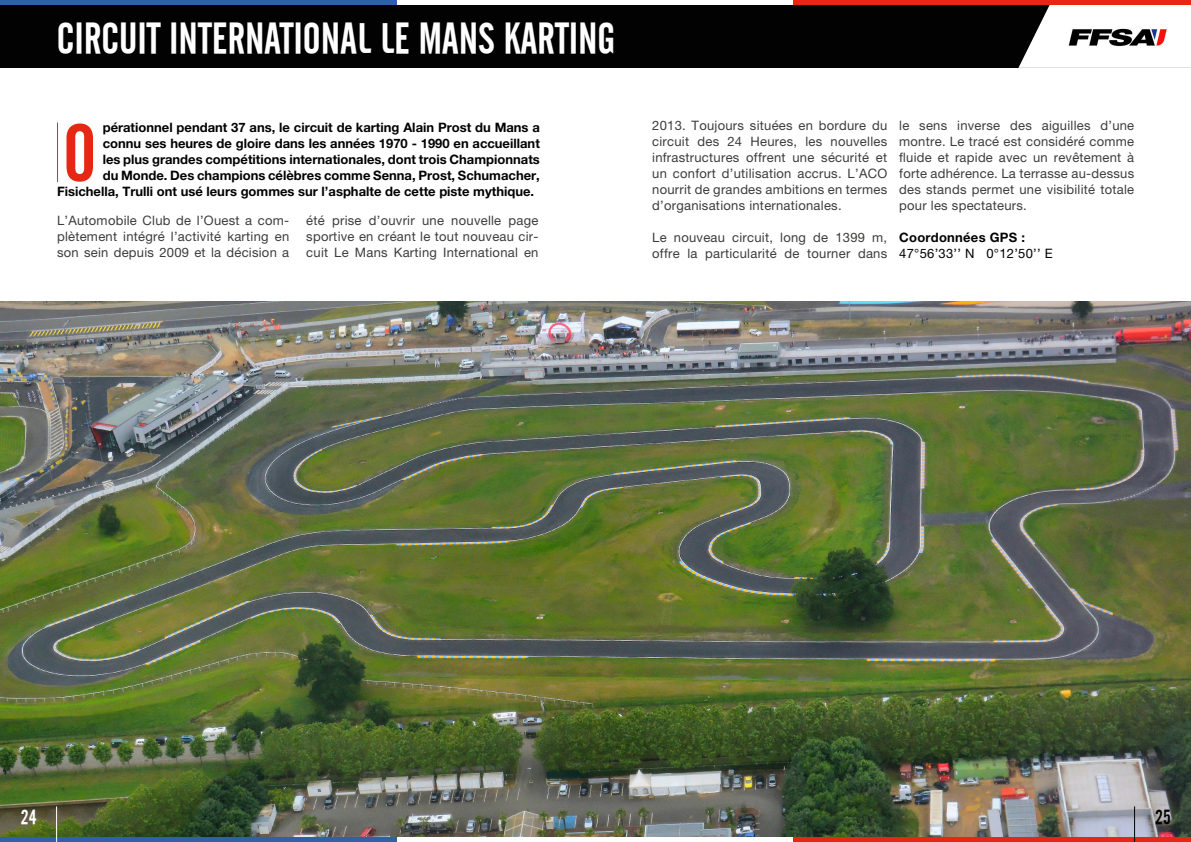
<style>
.page{position:relative;width:1191px;height:842px;background:#fff}
.page>*{position:absolute;margin:0;border:0;box-sizing:border-box;transform-origin:0 0}
.t1{font:79px "Cafeta";color:#e52713}
.t2{font:42.5px "Cafeta";color:#fff}
.t3{font:20px "Cafeta";color:#fff}
.t4{font:20px "Cafeta";color:#020203}
.t5{font:13px/16px "Helvetica Neue LT Pro";letter-spacing:.02em;color:#3c3c3b;text-align:justify}
.t6{font:700 13px "Helvetica Neue LT Pro";color:#020203}
.t7{font:13px "Helvetica Neue LT Pro";letter-spacing:.02em;color:#020203}
.t8{font:700 13px "Helvetica Neue LT Pro";letter-spacing:.02em;color:#020203}
</style>
<div class="page">
<img style="left:0;top:302px;width:1191px;height:536px">
<div style="left:0;top:0;width:1191px;height:68px;background:#020203"></div>
<hr style="left:0;top:838px;width:397px;height:4px;background:#325faa">
<hr style="left:793px;top:838px;width:398px;height:4px;background:#e52713">
<hr style="left:56px;top:806px;width:1px;height:36px;background:#fff">
<hr style="left:1134px;top:806px;width:1px;height:36px;background:#020203">
<svg style="left:1018px;top:4px;width:173px;height:64px;background:#dedada"></svg>
<hr style="left:0;top:0;width:397px;height:4px;background:#325faa">
<hr style="left:397px;top:0;width:396px;height:4px;background:#fff">
<hr style="left:793px;top:0;width:398px;height:4px;background:#e52713">
<img style="left:1063px;top:23px;width:111px;height:27px">
<hr style="left:57px;top:123px;width:1px;height:59px;background:#e52713">
<h2 class="t2" style="left:57px;top:15px;width:560px">CIRCUIT INTERNATIONAL LE MANS KARTING</h2>
<p class="t6" style="left:103px;top:119px;width:439px">pérationnel pendant 37 ans, le circuit de karting Alain Prost du Mans a</p>
<p class="t6" style="left:103px;top:135px;width:439px">connu ses heures de gloire dans les années 1970 - 1990 en accueillant</p>
<p class="t6" style="left:103px;top:151px;width:439px">les plus grandes compétitions internationales, dont trois Championnats</p>
<p class="t6" style="left:103px;top:167px;width:438px">du Monde. Des champions célèbres comme Senna, Prost, Schumacher,</p>
<p class="t6" style="left:57px;top:183px;width:478px">Fisichella, Trulli ont usé leurs gommes sur l’asphalte de cette piste mythique.</p>
<h1 class="t1" style="left:63px;top:109px;width:35px">O</h1>
<p class="t5" style="left:57px;top:212px;width:234px">L’Automobile Club de l’Ouest a com&shy;plètement intégré l’activité karting en son sein depuis 2009 et la décision a</p>
<p class="t5" style="left:306px;top:212px;width:234px">été prise d’ouvrir une nouvelle page sportive en créant le tout nouveau cir&shy;cuit Le Mans Karting International en</p>
<p class="t5" style="left:652px;top:117px;width:236px">2013. Toujours situées en bordure du circuit des 24 Heures, les nouvelles infrastructures offrent une sécurité et un confort d’utilisation accrus. L’ACO nourrit de grandes ambitions en termes d’organisations internationales.</p>
<p class="t5" style="left:652px;top:229px;width:236px">Le nouveau circuit, long de 1399 m, offre la particularité de tourner dans</p>
<p class="t5" style="left:899px;top:117px;width:236px">le sens inverse des aiguilles d’une montre. Le tracé est considéré comme fluide et rapide avec un revêtement à forte adhérence. La terrasse au-dessus des stands permet une visibilité totale pour les spectateurs.</p>
<p class="t8" style="left:899px;top:229px;width:127px">Coordonnées GPS :</p>
<p class="t7" style="left:899px;top:245px;width:155px">47°56’33’’ N 0°12’50’’ E</p>
<h3 class="t3" style="left:21px;top:806px;width:17px">24</h3>
<h3 class="t4" style="left:1155px;top:806px;width:17px">25</h3>
</div>
